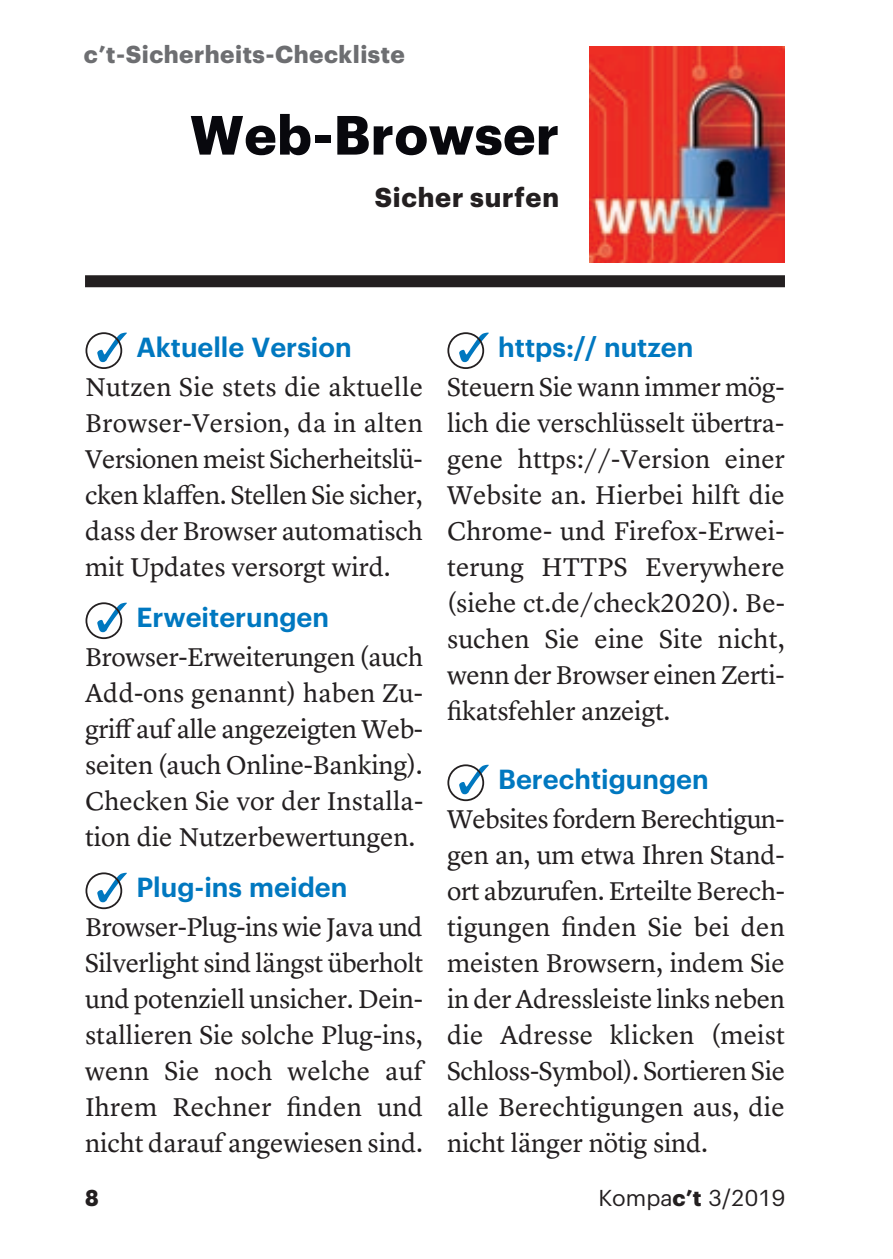
<style>
.page{position:relative;width:893px;height:1259px;background:#fff}
.page>*{position:absolute;margin:0;border:0;box-sizing:border-box;transform-origin:0 0}
.t1{font:700 54px "Graphik";letter-spacing:.01em;color:#08080d}
.t2{font:600 27px "Graphik";color:#0078c0}
.t3{font:26.7px/36px "Lyon Text";letter-spacing:-.005em;color:#231f20;text-align:justify}
.t4{font:700 26.7px "Graphik";letter-spacing:.03em;color:#231f20}
.t5{font:700 24px "Graphik";letter-spacing:.02em;color:#6d6e71}
.t6{font:22.5px "Graphik";color:#231f20}
.t7{font:700 22.5px "Graphik";color:#231f20}
.s1{font-weight:700}
</style>
<div class="page">
<div style="left:85px;top:275px;width:700px;height:12px;background:#231f20"></div>
<svg style="left:86px;top:332px;width:41px;height:37px"></svg>
<svg style="left:86px;top:602px;width:41px;height:37px"></svg>
<svg style="left:86px;top:872px;width:41px;height:37px"></svg>
<svg style="left:447px;top:332px;width:42px;height:37px"></svg>
<svg style="left:447px;top:764px;width:42px;height:37px"></svg>
<img style="left:590px;top:47px;width:195px;height:215px">
<p class="t5" style="left:84px;top:45px;width:322px">c’t-Sicherheits-Checkliste</p>
<h1 class="t1" style="left:190px;top:113px;width:371px">Web-Browser</h1>
<p class="t4" style="left:375px;top:186px;width:186px">Sicher surfen</p>
<p class="t2" style="left:136px;top:332px;width:217px">Aktuelle Version</p>
<p class="t3" style="left:85px;top:370px;width:339px">Nutzen Sie stets die aktuelle Browser-Version, da in alten Versionen meist Sicherheitslü&shy;cken klaffen. Stellen Sie sicher, dass der Browser automatisch mit Updates versorgt wird.</p>
<p class="t2" style="left:136px;top:602px;width:194px">Erweiterungen</p>
<p class="t3" style="left:85px;top:640px;width:339px">Browser-Erweiterungen (auch Add-ons genannt) haben Zu&shy;griff auf alle angezeigten Web&shy;seiten (auch Online-Banking).<br>Checken Sie vor der Installa&shy;tion die Nutzerbewertungen.</p>
<p class="t2" style="left:136px;top:872px;width:212px">Plug-ins meiden</p>
<p class="t3" style="left:85px;top:910px;width:340px">Browser-Plug-ins wie Java und Silverlight sind längst überholt und potenziell unsicher. Dein&shy;stallieren Sie solche Plug-ins, wenn Sie noch welche auf Ihrem Rechner finden und nicht darauf angewiesen sind.</p>
<p class="t2" style="left:498px;top:332px;width:197px">https:// nutzen</p>
<p class="t3" style="left:447px;top:370px;width:339px">Steuern Sie wann immer mög&shy;lich die verschlüsselt übertra&shy;gene https://-Version einer Website an. Hierbei hilft die Chrome- und Firefox-Erwei - terung HTTPS Everywhere (siehe ct.de/check2020). Be&shy;suchen Sie eine Site nicht, wenn der Browser einen Zerti&shy;fikatsfehler anzeigt.</p>
<p class="t2" style="left:498px;top:764px;width:212px">Berechtigungen</p>
<p class="t3" style="left:447px;top:802px;width:340px">Websites fordern Berechtigun&shy;gen an, um etwa Ihren Stand&shy;ort abzurufen. Erteilte Berech&shy;tigungen finden Sie bei den meisten Browsern, indem Sie in der Adressleiste links neben die Adresse klicken (meist Schloss-Symbol). Sortieren Sie alle Berechtigungen aus, die nicht länger nötig sind.</p>
<p class="t7" style="left:85px;top:1189px;width:15px">8</p>
<p class="t6" style="left:598px;top:1189px;width:188px">Kompa<span class="s1">c’t</span> 3/2019</p>
</div>
